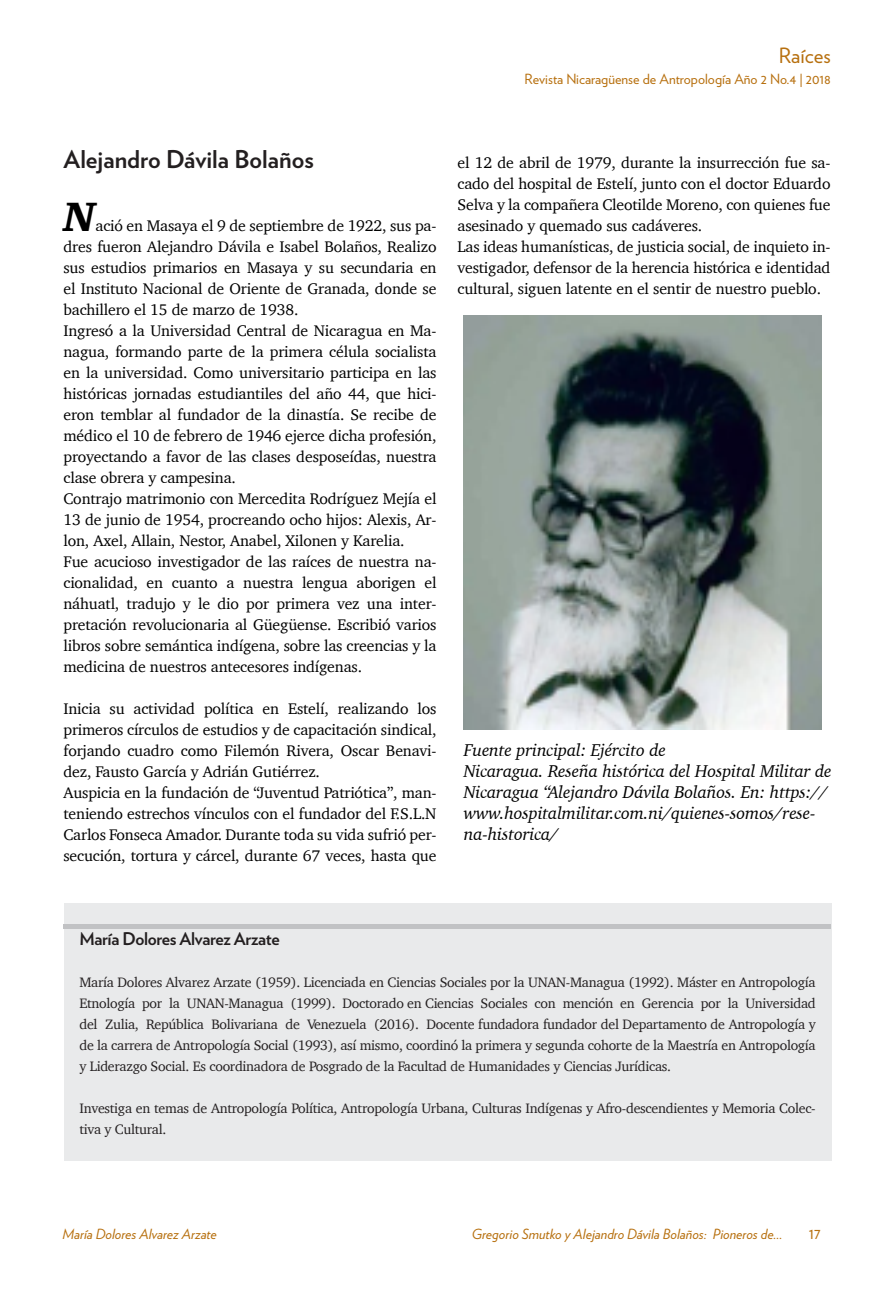
<style>
.page{position:relative;width:893px;height:1290px;background:#fff}
.page>*{position:absolute;margin:0;border:0;box-sizing:border-box;transform-origin:0 0}
.CUERPO_DE_TEXTO{font:italic 900 42px "Charter";color:#000}
.CUERPO_DE_TEXTO-2{font:700 24.5px "Verlag";color:#231f20}
.t1{font:21px "Verlag";color:#b7700f}
.CUERPO_DE_TEXTO-3{font:italic 17.5px/21px "Charter";letter-spacing:-.01em;color:#000}
.t2{font:700 17.5px "Verlag";letter-spacing:-.02em;color:#231f20}
.CUERPO_DE_TEXTO-4{font:15.75px/21px "Charter";letter-spacing:-.01em;color:#000;text-align:justify}
.t3{font:15.75px "Verlag";color:#b7700f}
.t4{font:14px/21px "Charter";letter-spacing:-.02em;color:#231f20;text-align:justify}
.t5{font:italic 14px "Verlag";color:#b7700f}
.t6{font:14px "Verlag";color:#b7700f}
</style>
<div class="page">
<img style="left:464px;top:315px;width:358px;height:415px">
<div style="left:64px;top:903px;width:768px;height:257px;background:#e9eaeb"></div>
<hr style="left:63px;top:924px;width:768px;height:4px;background:#c1c2c4">
<h3 class="t1" style="left:779px;top:40px;width:53px">Raíces</h3>
<p class="t6" style="left:525px;top:68px;width:308px">Revista Nicaragüense de Antropología Año 2 No.4 | 2018</p>
<p class="CUERPO_DE_TEXTO-2" style="left:63px;top:140px;width:252px">Alejandro Dávila Bolaños</p>
<p class="CUERPO_DE_TEXTO" style="left:63px;top:191px;width:34px">N</p>
<p class="CUERPO_DE_TEXTO-4" style="left:63px;top:215px;width:375px;text-indent:32px">ació en Masaya el 9 de septiembre de 1922, sus pa&shy;dres fueron Alejandro Dávila e Isabel Bolaños, Realizo sus estudios primarios en Masaya y su secundaria en el Instituto Nacional de Oriente de Granada, donde se bachillero el 15 de marzo de 1938.</p>
<p class="CUERPO_DE_TEXTO-4" style="left:63px;top:320px;width:375px">Ingresó a la Universidad Central de Nicaragua en Ma&shy;nagua, formando parte de la primera célula socialista en la universidad. Como universitario participa en las históricas jornadas estudiantiles del año 44, que hici&shy;eron temblar al fundador de la dinastía. Se recibe de médico el 10 de febrero de 1946 ejerce dicha profesión, proyectando a favor de las clases desposeídas, nuestra clase obrera y campesina.</p>
<p class="CUERPO_DE_TEXTO-4" style="left:63px;top:488px;width:375px">Contrajo matrimonio con Mercedita Rodríguez Mejía el 13 de junio de 1954, procreando ocho hijos: Alexis, Ar&shy;lon, Axel, Allain, Nestor, Anabel, Xilonen y Karelia.</p>
<p class="CUERPO_DE_TEXTO-4" style="left:63px;top:551px;width:375px">Fue acucioso investigador de las raíces de nuestra na&shy;cionalidad, en cuanto a nuestra lengua aborigen el náhuatl, tradujo y le dio por primera vez una inter&shy;pretación revolucionaria al Güegüense. Escribió varios libros sobre semántica indígena, sobre las creencias y la medicina de nuestros antecesores indígenas.</p>
<p class="CUERPO_DE_TEXTO-4" style="left:63px;top:698px;width:375px">Inicia su actividad política en Estelí, realizando los primeros círculos de estudios y de capacitación sindical, forjando cuadro como Filemón Rivera, Oscar Benavi&shy;dez, Fausto García y Adrián Gutiérrez.</p>
<p class="CUERPO_DE_TEXTO-4" style="left:63px;top:782px;width:375px">Auspicia en la fundación de “Juventud Patriótica”, man&shy;teniendo estrechos vínculos con el fundador del F.S.L.N Carlos Fonseca Amador. Durante toda su vida sufrió per&shy;secución, tortura y cárcel, durante 67 veces, hasta que</p>
<p class="CUERPO_DE_TEXTO-4" style="left:457px;top:152px;width:375px">el 12 de abril de 1979, durante la insurrección fue sa&shy;cado del hospital de Estelí, junto con el doctor Eduardo Selva y la compañera Cleotilde Moreno, con quienes fue asesinado y quemado sus cadáveres.</p>
<p class="CUERPO_DE_TEXTO-4" style="left:457px;top:236px;width:375px">Las ideas humanísticas, de justicia social, de inquieto in&shy;vestigador, defensor de la herencia histórica e identidad cultural, siguen latente en el sentir de nuestro pueblo.</p>
<p class="CUERPO_DE_TEXTO-3" style="left:464px;top:739px;width:204px">Fuente principal: Ejército de</p>
<p class="CUERPO_DE_TEXTO-3" style="left:464px;top:760px;width:369px">Nicaragua. Reseña histórica del Hospital Militar de Nicaragua “Alejandro Dávila Bolaños. En: https:// www.hospitalmilitar.com.ni/quienes-somos/rese&shy;na-historica/</p>
<p class="t2" style="left:79px;top:925px;width:202px">María Dolores Alvarez Arzate</p>
<p class="t4" style="left:79px;top:972px;width:738px">María Dolores Alvarez Arzate (1959). Licenciada en Ciencias Sociales por la UNAN-Managua (1992). Máster en Antropología Etnología por la UNAN-Managua (1999). Doctorado en Ciencias Sociales con mención en Gerencia por la Universidad del Zulia, República Bolivariana de Venezuela (2016). Docente fundadora fundador del Departamento de Antropología y de la carrera de Antropología Social (1993), así mismo, coordinó la primera y segunda cohorte de la Maestría en Antropología y Liderazgo Social. Es coordinadora de Posgrado de la Facultad de Humanidades y Ciencias Jurídicas.</p>
<p class="t4" style="left:79px;top:1098px;width:738px">Investiga en temas de Antropología Política, Antropología Urbana, Culturas Indígenas y Afro-descendientes y Memoria Colec&shy;tiva y Cultural.</p>
<p class="t5" style="left:63px;top:1223px;width:156px">María Dolores Alvarez Arzate</p>
<p class="t5" style="left:472px;top:1223px;width:312px">Gregorio Smutko y Alejandro Dávila Bolaños: Pioneros de...</p>
<p class="t3" style="left:809px;top:1221px;width:14px">17</p>
</div>
